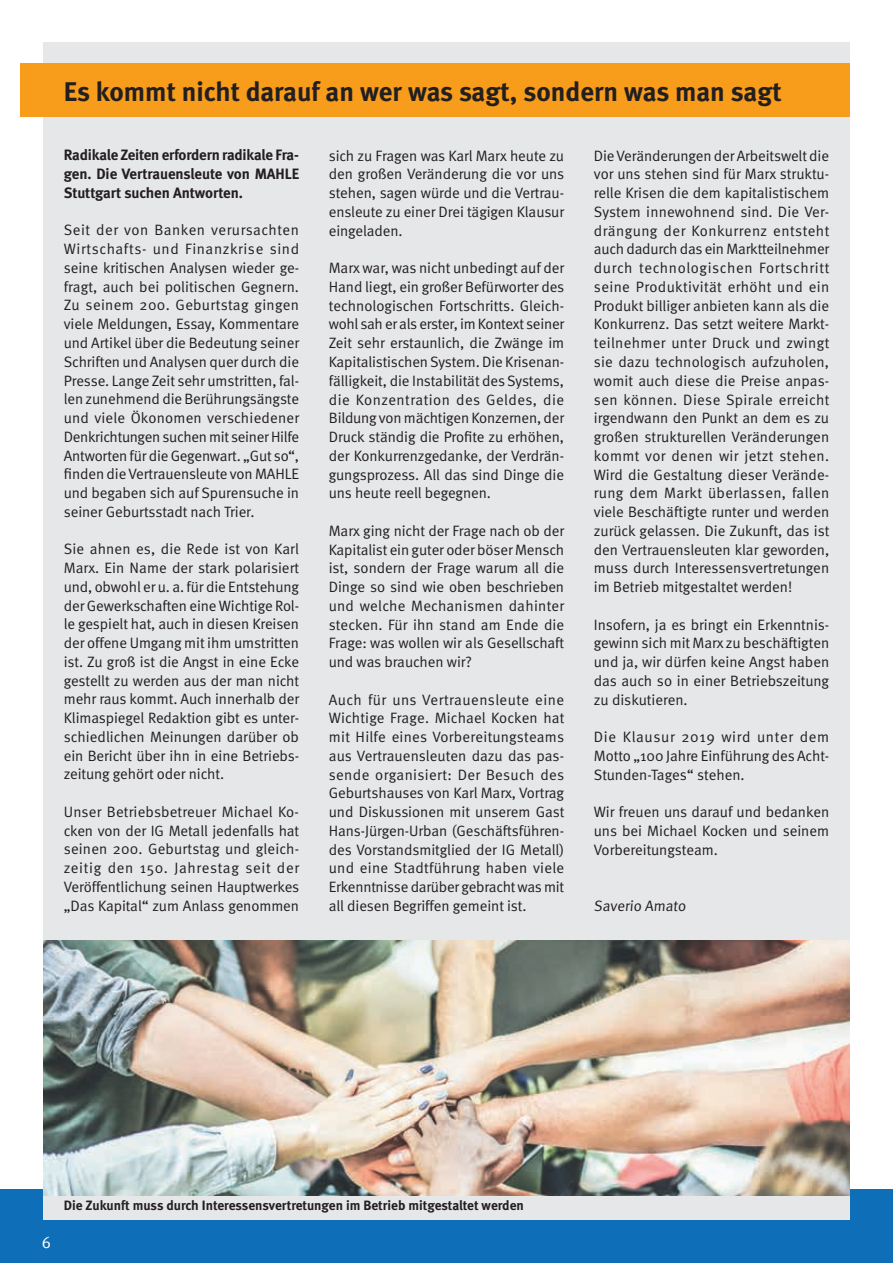
<style>
.page{position:relative;width:893px;height:1263px;background:#fff}
.page>*{position:absolute;margin:0;border:0;box-sizing:border-box;transform-origin:0 0}
.t1{font:700 27px "Meta";color:#231f20}
.t2{font:16.5px "Meta Normal";color:#fff}
.t3{font:15px/18.8px "Meta Normal";letter-spacing:-.005em;color:#231f20;text-align:justify}
.t4{font:700 15px/18.8px "Meta";letter-spacing:-.005em;color:#231f20;text-align:justify}
.t5{font:700 13.5px "Meta";letter-spacing:-.005em;color:#231f20}
</style>
<div class="page">
<div style="left:0;top:1189px;width:893px;height:74px;background:#0f6eb8"></div>
<div style="left:43px;top:43px;width:807px;height:1177px;background:#e6e7e9"></div>
<div style="left:20px;top:64px;width:830px;height:53px;background:#f89c1c"></div>
<img style="left:43px;top:940px;width:807px;height:255px">
<h1 class="t1" style="left:64px;top:75px;width:719px">Es kommt nicht darauf an wer was sagt, sondern was man sagt</h1>
<p class="t4" style="left:64px;top:146px;width:237px">Radikale Zeiten erfordern radikale Fra&shy;gen. Die Vertrauensleute von MAHLE Stuttgart suchen Antworten.</p>
<p class="t3" style="left:64px;top:221px;width:237px">Seit der von Banken verursachten Wirtschafts- und Finanzkrise sind seine kritischen Analysen wieder ge&shy;fragt, auch bei politischen Gegnern.<br>Zu seinem 200. Geburtstag gingen viele Meldungen, Essay, Kommentare und Artikel über die Bedeutung seiner Schriften und Analysen quer durch die Presse. Lange Zeit sehr umstritten, fal&shy;len zunehmend die Berührungsängste und viele Ökonomen verschiedener Denkrichtungen suchen mit seiner Hilfe Antworten für die Gegenwart. „Gut so“, finden die Vertrauensleute von MAHLE und begaben sich auf Spurensuche in seiner Geburtsstadt nach Trier.</p>
<p class="t3" style="left:64px;top:539px;width:237px">Sie ahnen es, die Rede ist von Karl Marx. Ein Name der stark polarisiert und, obwohl er u. a. für die Entstehung der Gewerkschaften eine Wichtige Rol&shy;le gespielt hat, auch in diesen Kreisen der offene Umgang mit ihm umstritten ist. Zu groß ist die Angst in eine Ecke gestellt zu werden aus der man nicht mehr raus kommt. Auch innerhalb der Klimaspiegel Redaktion gibt es unter&shy;schiedlichen Meinungen darüber ob ein Bericht über ihn in eine Betriebs&shy;zeitung gehört oder nicht.</p>
<p class="t3" style="left:64px;top:802px;width:237px">Unser Betriebsbetreuer Michael Ko&shy;cken von der IG Metall jedenfalls hat seinen 200. Geburtstag und gleich&shy;zeitig den 150. Jahrestag seit der Veröffentlichung seinen Hauptwerkes „Das Kapital“ zum Anlass genommen</p>
<p class="t3" style="left:329px;top:146px;width:237px">sich zu Fragen was Karl Marx heute zu den großen Veränderung die vor uns stehen, sagen würde und die Vertrau&shy;ensleute zu einer Drei tägigen Klausur eingeladen.</p>
<p class="t3" style="left:329px;top:258px;width:237px">Marx war, was nicht unbedingt auf der Hand liegt, ein großer Befürworter des technologischen Fortschritts. Gleich&shy;wohl sah er als erster, im Kontext seiner Zeit sehr erstaunlich, die Zwänge im Kapitalistischen System. Die Krisenan&shy;fälligkeit, die Instabilität des Systems, die Konzentration des Geldes, die Bildung von mächtigen Konzernen, der Druck ständig die Profite zu erhöhen, der Konkurrenzgedanke, der Verdrän&shy;gungsprozess. All das sind Dinge die uns heute reell begegnen.</p>
<p class="t3" style="left:329px;top:521px;width:237px">Marx ging nicht der Frage nach ob der Kapitalist ein guter oder böser Mensch ist, sondern der Frage warum all die Dinge so sind wie oben beschrieben und welche Mechanismen dahinter stecken. Für ihn stand am Ende die Frage: was wollen wir als Gesellschaft und was brauchen wir?</p>
<p class="t3" style="left:329px;top:690px;width:237px">Auch für uns Vertrauensleute eine Wichtige Frage. Michael Kocken hat mit Hilfe eines Vorbereitungsteams aus Vertrauensleuten dazu das pas&shy;sende organisiert: Der Besuch des Geburtshauses von Karl Marx, Vortrag und Diskussionen mit unserem Gast Hans-Jürgen-Urban (Geschäftsführen&shy;des Vorstandsmitglied der IG Metall) und eine Stadtführung haben viele Erkenntnisse darüber gebracht was mit all diesen Begriffen gemeint ist.</p>
<p class="t3" style="left:594px;top:146px;width:237px">Die Veränderungen der Arbeitswelt die vor uns stehen sind für Marx struktu&shy;relle Krisen die dem kapitalistischem System innewohnend sind. Die Ver&shy;drängung der Konkurrenz entsteht auch dadurch das ein Marktteilnehmer durch technologischen Fortschritt seine Produktivität erhöht und ein Produkt billiger anbieten kann als die Konkurrenz. Das setzt weitere Markt&shy;teilnehmer unter Druck und zwingt sie dazu technologisch aufzuholen, womit auch diese die Preise anpas&shy;sen können. Diese Spirale erreicht irgendwann den Punkt an dem es zu großen strukturellen Veränderungen kommt vor denen wir jetzt stehen.<br>Wird die Gestaltung dieser Verände&shy;rung dem Markt überlassen, fallen viele Beschäftigte runter und werden zurück gelassen. Die Zukunft, das ist den Vertrauensleuten klar geworden, muss durch Interessensvertretungen im Betrieb mitgestaltet werden!</p>
<p class="t3" style="left:594px;top:615px;width:237px">Insofern, ja es bringt ein Erkenntnis&shy;gewinn sich mit Marx zu beschäftigten und ja, wir dürfen keine Angst haben das auch so in einer Betriebszeitung zu diskutieren.</p>
<p class="t3" style="left:594px;top:727px;width:237px">Die Klausur 2019 wird unter dem Motto „100 Jahre Einführung des Acht-Stunden-Tages“ stehen.</p>
<p class="t3" style="left:594px;top:802px;width:237px">Wir freuen uns darauf und bedanken uns bei Michael Kocken und seinem Vorbereitungsteam.</p>
<p class="t3" style="left:594px;top:896px;width:95px">Saverio Amato</p>
<p class="t2" style="left:42px;top:1232px;width:11px">6</p>
<p class="t5" style="left:64px;top:1197px;width:462px">Die Zukunft muss durch Interessensvertretungen im Betrieb mitgestaltet werden</p>
</div>
